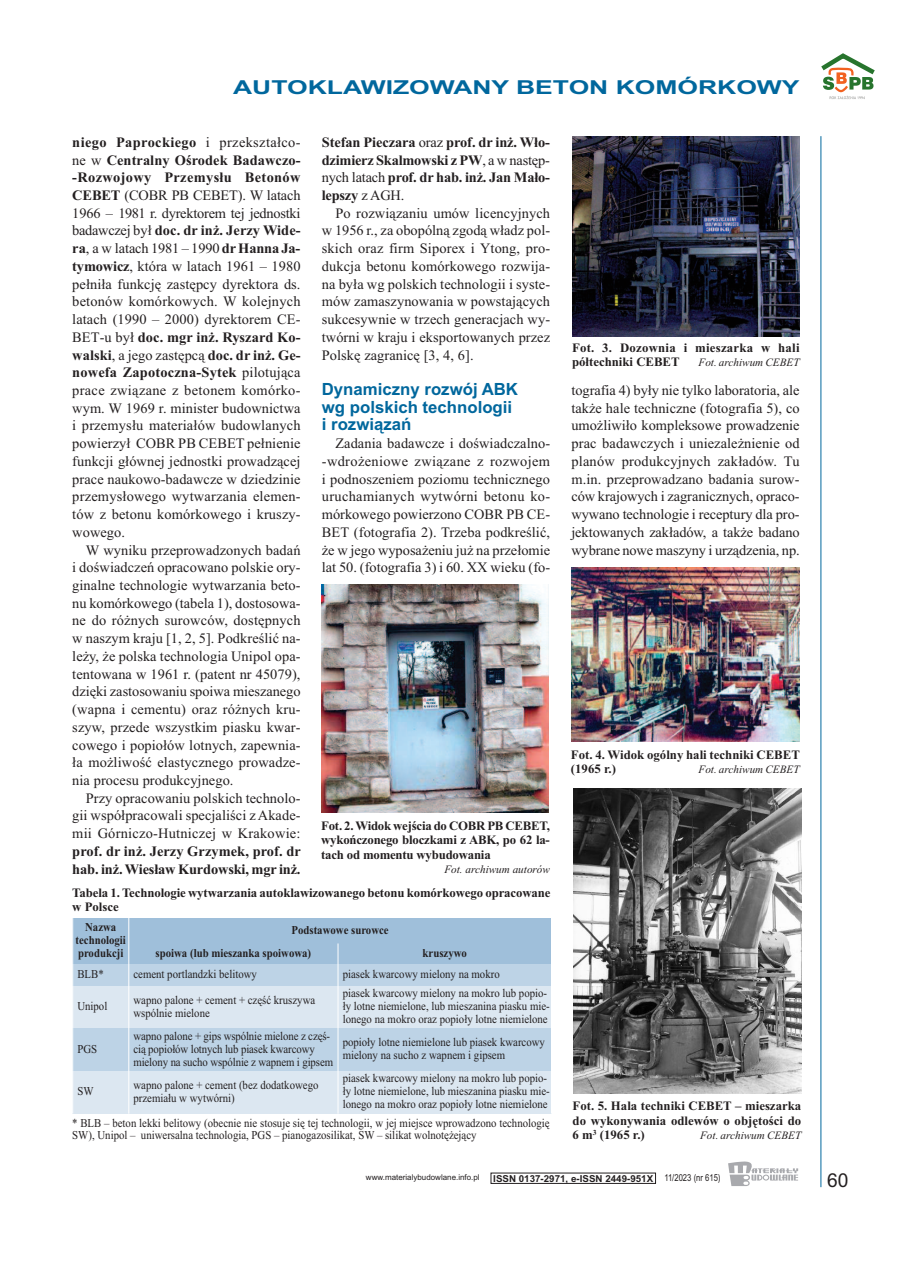
<style>
.page{position:relative;width:906px;height:1268px;background:#fff}
.page>*{position:absolute;margin:0;border:0;box-sizing:border-box;transform-origin:0 0}
.t1{font:700 19.2px "Arial";color:#00679d;scale:1.38 1}
.t2{font:19.2px "Arial";color:#231f20}
.t3{font:700 16.8px/17.7px "Arial";color:#00679d}
.t4{font:14.4px/17.7px "Times New Roman";letter-spacing:.005em;color:#231f20;text-align:justify}
.t5{font:700 14.4px/17.7px "Times New Roman";letter-spacing:-.01em;color:#231f20}
.t6{font:700 12.75px/14.4px "Times New Roman";letter-spacing:-.005em;color:#231f20}
.t7{font:700 12.75px/14.4px "Times New Roman";letter-spacing:.02em;color:#231f20}
.t8{font:12px/12.8px "Times New Roman";color:#231f20;scale:.9 1}
.t9{font:700 12px/12.8px "Times New Roman";color:#231f20;text-align:center;scale:.9 1}
.t10{font:italic 11.25px "Times New Roman";color:#231f20}
.t11{font:700 9.6px "Arial";color:#231f20}
.t12{font:7.95px "Arial";color:#231f20}
.s1{font-weight:700}
.s2{font-weight:400}
</style>
<div class="page">
<hr style="left:820px;top:136px;width:1px;height:1050px;background:#00679d">
<svg style="left:728px;top:1161px;width:70px;height:24px"></svg>
<svg style="left:821px;top:53px;width:54px;height:46px"></svg>
<div style="left:72px;top:917px;width:57px;height:47px;background:#9fbfda"></div>
<div style="left:129px;top:917px;width:422px;height:26px;background:#9fbfda"></div>
<div style="left:129px;top:943px;width:209px;height:21px;background:#9fbfda"></div>
<div style="left:338px;top:943px;width:214px;height:21px;background:#9fbfda"></div>
<div style="left:72px;top:964px;width:57px;height:21px;background:#bdd3e6"></div>
<div style="left:129px;top:964px;width:209px;height:21px;background:#bdd3e6"></div>
<div style="left:338px;top:964px;width:214px;height:21px;background:#bdd3e6"></div>
<div style="left:72px;top:985px;width:57px;height:43px;background:#dce7f1"></div>
<div style="left:129px;top:985px;width:209px;height:43px;background:#dce7f1"></div>
<div style="left:338px;top:985px;width:214px;height:43px;background:#dce7f1"></div>
<div style="left:72px;top:1028px;width:57px;height:42px;background:#bdd3e6"></div>
<div style="left:129px;top:1028px;width:209px;height:42px;background:#bdd3e6"></div>
<div style="left:338px;top:1028px;width:214px;height:42px;background:#bdd3e6"></div>
<div style="left:72px;top:1070px;width:57px;height:43px;background:#dce7f1"></div>
<div style="left:129px;top:1070px;width:209px;height:43px;background:#dce7f1"></div>
<div style="left:338px;top:1070px;width:214px;height:43px;background:#dce7f1"></div>
<hr style="left:72px;top:917px;width:1px;height:196px;background:#fff">
<hr style="left:128px;top:917px;width:1px;height:196px;background:#fff">
<hr style="left:338px;top:943px;width:1px;height:170px;background:#fff">
<hr style="left:551px;top:917px;width:1px;height:196px;background:#fff">
<img style="left:321px;top:584px;width:227px;height:228px">
<img style="left:572px;top:567px;width:227px;height:174px">
<img style="left:572px;top:136px;width:227px;height:201px">
<img style="left:573px;top:788px;width:228px;height:304px">
<h1 class="t1" style="left:233px;top:77px;width:412px">AUTOKLAWIZOWANY BETON KOMÓRKOWY</h1>
<p class="t4" style="left:72px;top:133px;width:230px"><span class="s1">niego Paprockiego</span> i przekształco&shy;ne w <span class="s1">Centralny Ośrodek Badawczo--Rozwojowy Przemysłu Betonów CEBET</span> (COBR PB CEBET). W latach 1966 – 1981 r. dyrektorem tej jednostki badawczej był <span class="s1">doc. dr inż. Jerzy Wide&shy;ra</span>, a w latach 1981 – 1990 <span class="s1">dr Hanna Ja&shy;tymowicz</span>, która w latach 1961 – 1980 pełniła funkcję zastępcy dyrektora ds. betonów komórkowych. W kolejnych latach (1990 – 2000) dyrektorem CE-BET-u był <span class="s1">doc. mgr inż. Ryszard Ko&shy;walski</span>, a jego zastępcą <span class="s1">doc. dr inż. Ge&shy;nowefa Zapotoczna-Sytek</span> pilotująca prace związane z betonem komórko&shy;wym. W 1969 r. minister budownictwa i przemysłu materiałów budowlanych powierzył COBR PB CEBET pełnienie funkcji głównej jednostki prowadzącej prace naukowo-badawcze w dziedzinie przemysłowego wytwarzania elemen&shy;tów z betonu komórkowego i kruszy&shy;wowego.</p>
<p class="t4" style="left:72px;top:540px;width:230px;text-indent:14px">W wyniku przeprowadzonych badań i doświadczeń opracowano polskie ory&shy;ginalne technologie wytwarzania beto&shy;nu komórkowego (tabela 1), dostosowa&shy;ne do różnych surowców, dostępnych w naszym kraju [1, 2, 5]. Podkreślić na&shy;leży, że polska technologia Unipol opa&shy;tentowana w 1961 r. (patent nr 45079), dzięki zastosowaniu spoiwa mieszanego (wapna i cementu) oraz różnych kru&shy;szyw, przede wszystkim piasku kwar&shy;cowego i popiołów lotnych, zapewnia&shy;ła możliwość elastycznego prowadze&shy;nia procesu produkcyjnego.</p>
<p class="t4" style="left:72px;top:788px;width:230px;text-indent:14px">Przy opracowaniu polskich technolo&shy;gii współpracowali specjaliści z Akade&shy;mii Górniczo-Hutniczej w Krakowie:</p>
<p class="t5" style="left:72px;top:841px;width:230px">prof. dr inż. Jerzy Grzymek, prof. dr hab. inż. Wiesław Kurdowski, mgr inż.</p>
<p class="t5" style="left:322px;top:133px;width:230px;text-align:justify">Stefan Pieczara <span class="s2">oraz</span> prof. dr inż. Wło&shy;dzimierz Skalmowski z PW<span class="s2">, a w następ&shy;nych latach</span> prof. dr hab. inż. Jan Mało&shy;lepszy <span class="s2">z AGH.</span></p>
<p class="t4" style="left:322px;top:204px;width:230px;text-indent:14px">Po rozwiązaniu umów licencyjnych w 1956 r., za obopólną zgodą władz pol&shy;skich oraz firm Siporex i Ytong, pro&shy;dukcja betonu komórkowego rozwija&shy;na była wg polskich technologii i syste&shy;mów zamaszynowania w powstających sukcesywnie w trzech generacjach wy&shy;twórni w kraju i eksportowanych przez Polskę zagranicę [3, 4, 6].</p>
<p class="t3" style="left:322px;top:380px;width:198px">Dynamiczny rozwój ABK wg polskich technologii i rozwiązań</p>
<p class="t4" style="left:322px;top:434px;width:230px;text-indent:14px">Zadania badawcze i doświadczalno--wdrożeniowe związane z rozwojem i podnoszeniem poziomu technicznego uruchamianych wytwórni betonu ko&shy;mórkowego powierzono COBR PB CE-BET (fotografia 2). Trzeba podkreślić, że w jego wyposażeniu już na przełomie lat 50. (fotografia 3) i 60. XX wieku (fo-</p>
<p class="t6" style="left:321px;top:818px;width:230px;text-align:justify">Fot. 2. Widok wejścia do COBR PB CEBET, wykończonego bloczkami z ABK, po 62 la&shy;tach od momentu wybudowania</p>
<p class="t10" style="left:444px;top:862px;width:107px">Fot. archiwum autorów</p>
<p class="t6" style="left:72px;top:884px;width:480px">Tabela 1. Technologie wytwarzania autoklawizowanego betonu komórkowego opracowane w Polsce</p>
<p class="t9" style="left:76px;top:920px;width:57px">Nazwa technologii produkcji</p>
<p class="t9" style="left:156px;top:917px;width:261px;line-height:23.4px;text-align:left;text-indent:136px">Podstawowe surowce spoiwa (lub mieszanka spoiwowa)</p>
<p class="t9" style="left:422px;top:946px;width:51px">kruszywo</p>
<p class="t8" style="left:77px;top:967px;width:31px">BLB*</p>
<p class="t8" style="left:133px;top:967px;width:139px">cement portlandzki belitowy</p>
<p class="t8" style="left:343px;top:967px;width:176px">piasek kwarcowy mielony na mokro</p>
<p class="t8" style="left:77px;top:999px;width:35px">Unipol</p>
<p class="t8" style="left:133px;top:993px;width:203px">wapno palone + cement + część kruszywa wspólnie mielone</p>
<p class="t8" style="left:343px;top:986px;width:232px">piasek kwarcowy mielony na mokro lub popio&shy;ły lotne niemielone, lub mieszanina piasku mie&shy;lonego na mokro oraz popioły lotne niemielone</p>
<p class="t8" style="left:77px;top:1041px;width:23px">PGS</p>
<p class="t8" style="left:133px;top:1029px;width:223px">wapno palone + gips wspólnie mielone z częś&shy;cią popiołów lotnych lub piasek kwarcowy mielony na sucho wspólnie z wapnem i gipsem</p>
<p class="t8" style="left:343px;top:1035px;width:226px">popioły lotne niemielone lub piasek kwarcowy mielony na sucho z wapnem i gipsem</p>
<p class="t8" style="left:77px;top:1084px;width:19px">SW</p>
<p class="t8" style="left:133px;top:1078px;width:207px">wapno palone + cement (bez dodatkowego przemiału w wytwórni)</p>
<p class="t8" style="left:343px;top:1071px;width:232px">piasek kwarcowy mielony na mokro lub popio&shy;ły lotne niemielone, lub mieszanina piasku mie&shy;lonego na mokro oraz popioły lotne niemielone</p>
<p class="t8" style="left:72px;top:1115px;width:532px">* BLB – beton lekki belitowy (obecnie nie stosuje się tej technologii, w jej miejsce wprowadzono technologię<br>SW), Unipol – uniwersalna technologia, PGS – pianogazosilikat, SW – silikat wolnotężejący</p>
<p class="t7" style="left:572px;top:340px;width:229px">Fot. 3. Dozownia i mieszarka w hali półtechniki CEBET</p>
<p class="t10" style="left:698px;top:356px;width:103px">Fot. archiwum CEBET</p>
<p class="t4" style="left:571px;top:381px;width:230px">tografia 4) były nie tylko laboratoria, ale także hale techniczne (fotografia 5), co umożliwiło kompleksowe prowadzenie prac badawczych i uniezależnienie od planów produkcyjnych zakładów. Tu m.in. przeprowadzano badania surow&shy;ców krajowych i zagranicznych, opraco&shy;wywano technologie i receptury dla pro&shy;jektowanych zakładów, a także badano wybrane nowe maszyny i urządzenia, np.</p>
<p class="t6" style="left:571px;top:746px;width:230px">Fot. 4. Widok ogólny hali techniki CEBET (1965 r.)</p>
<p class="t10" style="left:698px;top:762px;width:103px">Fot. archiwum CEBET</p>
<p class="t6" style="left:572px;top:1098px;width:230px;text-align:justify">Fot. 5. Hala techniki CEBET – mieszarka do wykonywania odlewów o objętości do 6 m<sup>3</sup> (1965 r.)</p>
<p class="t10" style="left:700px;top:1128px;width:103px">Fot. archiwum CEBET</p>
<p class="t12" style="left:366px;top:1172px;width:115px">www.materialybudowlane.info.pl</p>
<p class="t11" style="left:493px;top:1172px;width:229px">ISSN 0137-2971, e-ISSN 2449-951X <span class="s2">11/2023 (nr 615)</span></p>
<h1 class="t2" style="left:827px;top:1168px;width:23px">60</h1>
</div>
